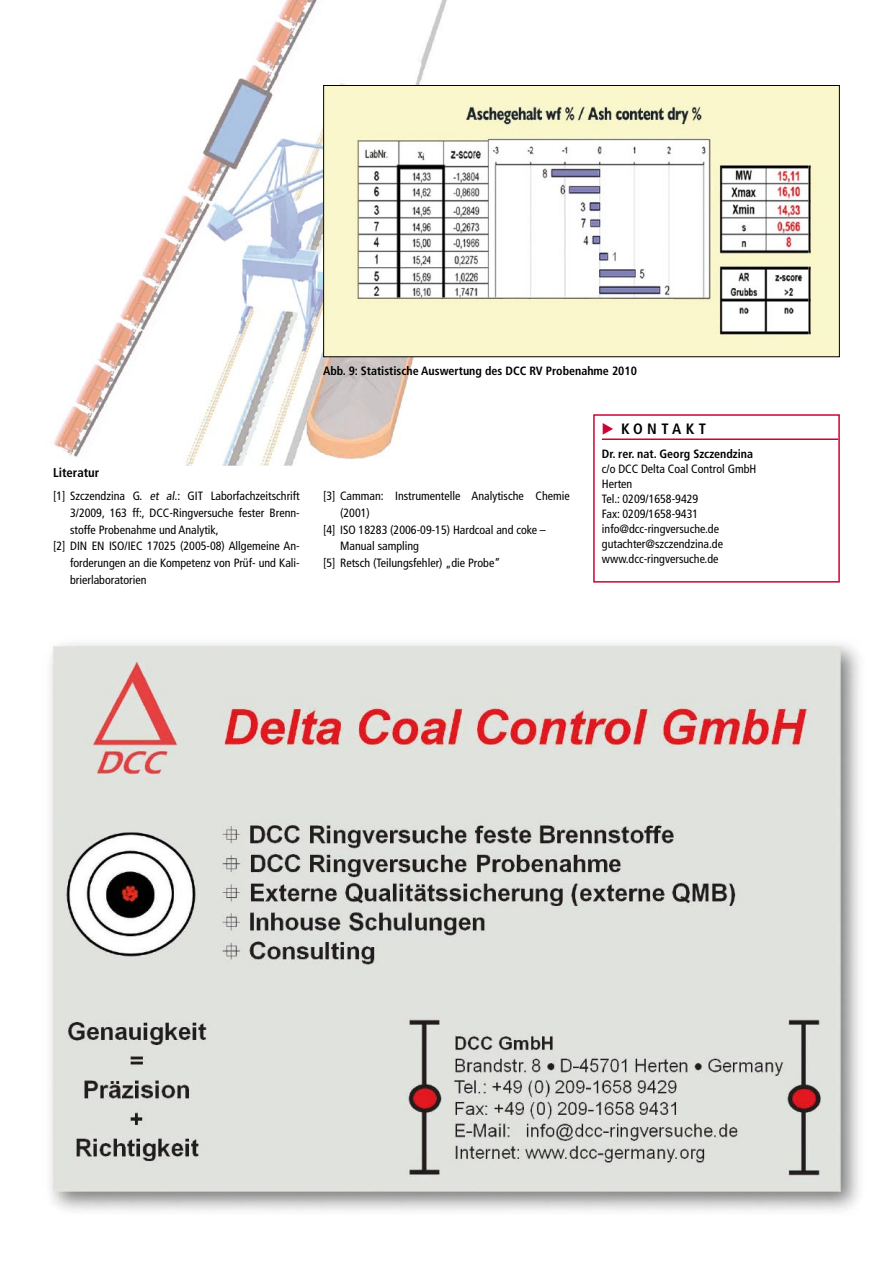
<style>
.page{position:relative;width:893px;height:1263px;background:#fff}
.page>*{position:absolute;margin:0;border:0;box-sizing:border-box;transform-origin:0 0}
.t1{font:700 condensed 15px "Frutiger LT Com";color:#000}
.t2{font:700 condensed 12.75px "Frutiger LT Com";color:#000}
.t3{font:condensed 12px/15px "Frutiger LT Com";color:#000}
.t4{font:700 condensed 12px "Frutiger LT Com";color:#000}
.s1{color:#cd0333}
</style>
<div class="page">
<img style="left:54px;top:0;width:434px;height:466px">
<img style="left:325px;top:87px;width:513px;height:268px">
<div style="left:323px;top:85px;width:517px;height:272px;border:1px solid #000"></div>
<hr style="left:602px;top:438px;width:236px;height:2px;background:#cd0333">
<div style="left:593px;top:414px;width:247px;height:169px;border:2px solid #cd0333"></div>
<img style="left:50px;top:643px;width:809px;height:568px">
<p class="t2" style="left:53px;top:465px;width:48px">Literatur</p>
<p class="t3" style="left:53px;top:488px;width:248px">[1] Szczendzina G. et al.: GIT Laborfachzeitschrift</p>
<p class="t3" style="left:70px;top:505px;width:231px">3/2009, 163 ff:, DCC-Ringversuche fester Brenn-</p>
<p class="t3" style="left:70px;top:522px;width:150px">stoffe Probenahme und Analytik,</p>
<p class="t3" style="left:53px;top:539px;width:248px">[2] DIN EN ISO/IEC 17025 (2005-08) Allgemeine An-</p>
<p class="t3" style="left:70px;top:556px;width:231px">forderungen an die Kompetenz von Prüf- und Kali-</p>
<p class="t3" style="left:70px;top:573px;width:78px">brierlaboratorien</p>
<p class="t4" style="left:323px;top:363px;width:315px">Abb. 9: Statistische Auswertung des DCC RV Probenahme 2010</p>
<p class="t3" style="left:323px;top:488px;width:248px">[3] Camman: Instrumentelle Analytische Chemie</p>
<p class="t3" style="left:340px;top:505px;width:31px">(2001)</p>
<p class="t3" style="left:323px;top:522px;width:224px">[4] ISO 18283 (2006-09-15) Hardcoal and coke –</p>
<p class="t3" style="left:340px;top:539px;width:80px">Manual sampling</p>
<p class="t3" style="left:323px;top:556px;width:179px">[5] Retsch (Teilungsfehler) „die Probe”</p>
<p class="t1" style="left:602px;top:420px;width:45px"><span class="s1">▶</span>Kontakt</p>
<p class="t4" style="left:602px;top:446px;width:153px">Dr. rer. nat. Georg Szczendzina</p>
<p class="t3" style="left:602px;top:461px;width:156px">c/o DCC Delta Coal Control GmbH<br>Herten<br>Tel.: 0209/1658-9429<br>Fax: 0209/1658-9431 info@dcc-ringversuche.de gutachter@szczendzina.de www.dcc-ringversuche.de</p>
</div>
